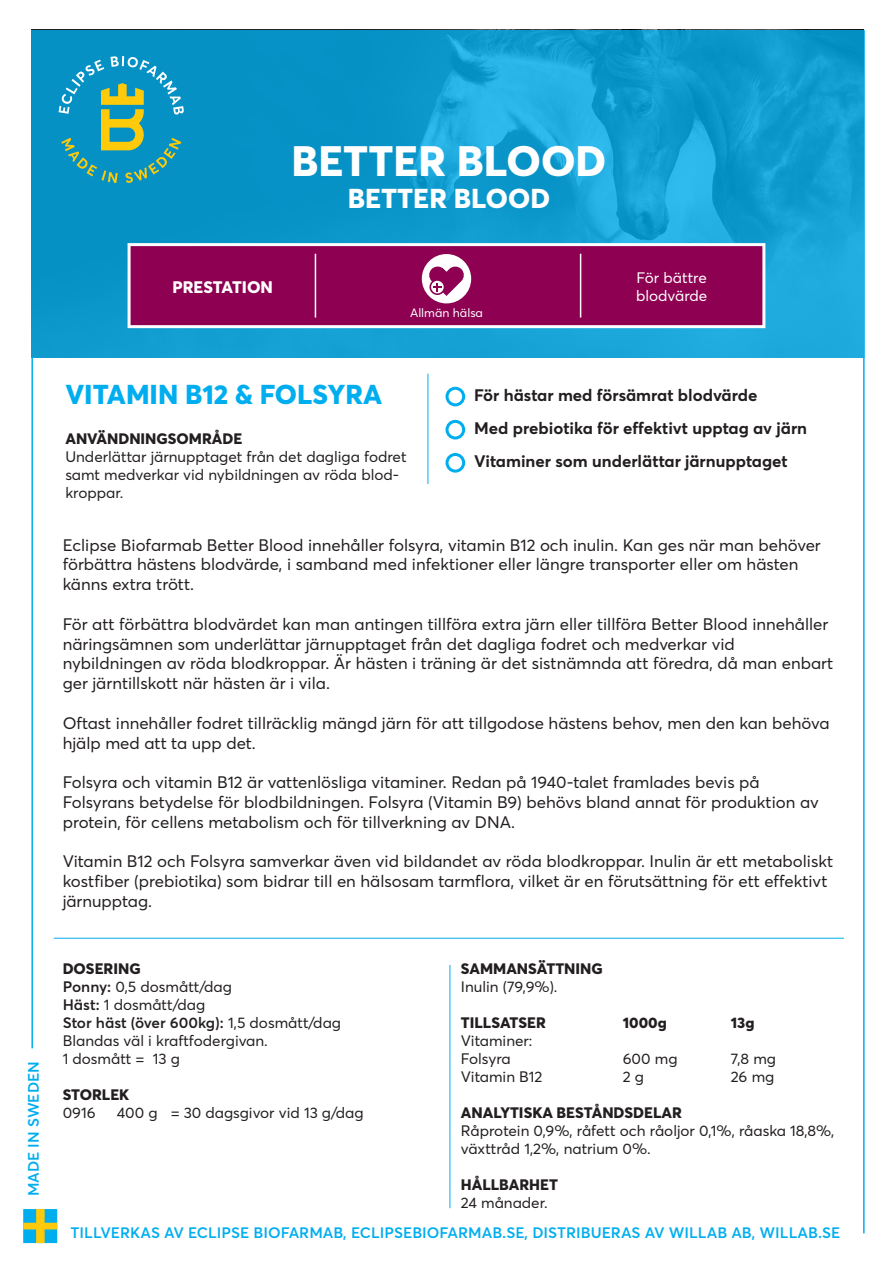
<style>
.page{position:relative;width:893px;height:1263px;background:#fff}
.page>*{position:absolute;margin:0;border:0;box-sizing:border-box;transform-origin:0 0}
.t1{font:800 42px "Averta Std";color:#fff}
.t2{font:800 27px "Averta Std";color:#00aeef}
.t3{font:800 27px "Averta Std";color:#fff}
.t4{font:16.5px/19.8px "Averta Std";color:#231f20}
.t5{font:700 16.5px "Averta Std";color:#231f20}
.t6{font:800 16.5px "Averta Std";color:#fff}
.t7{font:15px/18px "Averta Std";color:#231f20}
.t8{font:600 15px "Averta Std";color:#00aeef}
.t9{font:800 15px "Averta Std";color:#231f20}
.t10{font:15px/18px "Averta Std";color:#fff}
.t11{font:12px "Averta Std";color:#fff}
.s1{font-weight:800}
.s2{font-weight:600}
</style>
<div class="page">
<svg style="left:31px;top:30px;width:834px;height:327px;fill:#0c98cc"></svg>
<div style="left:128px;top:243px;width:637px;height:85px;background:#8d0052;border:3px solid #fff"></div>
<hr style="left:31px;top:357px;width:2px;height:691px;background:#00aeef">
<div style="left:23px;top:1209px;width:34px;height:34px;background:#00aeef;border:2px solid #00aeef"></div>
<div style="left:23px;top:1223px;width:34px;height:6px;background:#feca0a"></div>
<div style="left:36px;top:1209px;width:9px;height:34px;background:#feca0a;border:2px solid #feca0a"></div>
<hr style="left:863px;top:357px;width:2px;height:876px;background:#00aeef">
<hr style="left:54px;top:938px;width:790px;height:1px;background:#00aeef">
<hr style="left:450px;top:965px;width:1px;height:243px;background:#00aeef">
<svg style="left:59px;top:56px;width:125px;height:127px"></svg>
<div style="left:445px;top:387px;width:20px;height:19px;border:3px solid #00aeef;border-radius:50%"></div>
<div style="left:445px;top:420px;width:20px;height:19px;border:3px solid #00aeef;border-radius:50%"></div>
<svg style="left:447px;top:454px;width:17px;height:17px"></svg>
<div style="left:445px;top:453px;width:20px;height:20px;border:3px solid #00aeef;border-radius:50%"></div>
<hr style="left:428px;top:374px;width:1px;height:110px;background:#00aeef">
<hr style="left:315px;top:254px;width:1px;height:63px;background:#fff">
<hr style="left:580px;top:254px;width:1px;height:63px;background:#fff">
<div style="left:422px;top:254px;width:49px;height:49px;background:#fff;border-radius:50%"></div>
<svg style="left:428px;top:266px;width:37px;height:30px"></svg>
<p class="t1" style="left:291px;top:131px;width:316px">BETTER BLOOD</p>
<p class="t3" style="left:348px;top:180px;width:204px">BETTER BLOOD</p>
<p class="t6" style="left:172px;top:275px;width:102px">PRESTATION</p>
<p class="t11" style="left:410px;top:304px;width:74px">Allmän hälsa</p>
<p class="t10" style="left:636px;top:268px;width:73px">För bättre blodvärde</p>
<p class="t8" style="left:23px;top:1196px;width:137px;rotate:-90deg">MADE IN SWEDEN</p>
<p class="t2" style="left:65px;top:375px;width:318px">VITAMIN B12 &amp; FOLSYRA</p>
<p class="t7" style="left:65px;top:429px;width:343px"><span class="s1">ANVÄNDNINGSOMRÅDE<br></span>Underlättar järnupptaget från det dagliga fodret samt medverkar vid nybildningen av röda blod&shy;kroppar.</p>
<p class="t5" style="left:474px;top:384px;width:285px">För hästar med försämrat blodvärde</p>
<p class="t5" style="left:474px;top:417px;width:335px">Med prebiotika för effektivt upptag av järn</p>
<p class="t5" style="left:474px;top:450px;width:315px">Vitaminer som underlättar järnupptaget</p>
<p class="t4" style="left:63px;top:534px;width:760px">Eclipse Biofarmab Better Blood innehåller folsyra, vitamin B12 och inulin. Kan ges när man behöver förbättra hästens blodvärde, i samband med infektioner eller längre transporter eller om hästen känns extra trött.</p>
<p class="t4" style="left:63px;top:613px;width:772px">För att förbättra blodvärdet kan man antingen tillföra extra järn eller tillföra Better Blood innehåller näringsämnen som underlättar järnupptaget från det dagliga fodret och medverkar vid nybildningen av röda blodkroppar. Är hästen i träning är det sistnämnda att föredra, då man enbart ger järntillskott när hästen är i vila.</p>
<p class="t4" style="left:63px;top:712px;width:768px">Oftast innehåller fodret tillräcklig mängd järn för att tillgodose hästens behov, men den kan behöva hjälp med att ta upp det.</p>
<p class="t4" style="left:63px;top:772px;width:758px">Folsyra och vitamin B12 är vattenlösliga vitaminer. Redan på 1940-talet framlades bevis på<br>Folsyrans betydelse för blodbildningen. Folsyra (Vitamin B9) behövs bland annat för produktion av protein, för cellens metabolism och för tillverkning av DNA.</p>
<p class="t4" style="left:63px;top:851px;width:772px">Vitamin B12 och Folsyra samverkar även vid bildandet av röda blodkroppar. Inulin är ett metaboliskt kostfiber (prebiotika) som bidrar till en hälsosam tarmflora, vilket är en förutsättning för ett effektivt järnupptag.</p>
<p class="t7" style="left:63px;top:959px;width:280px"><span class="s1">DOSERING<br></span><span class="s2">Ponny:</span> 0,5 dosmått/dag<br><span class="s2">Häst:</span> 1 dosmått/dag<br><span class="s2">Stor häst (över 600kg):</span> 1,5 dosmått/dag</p>
<p class="t7" style="left:63px;top:1031px;width:207px">Blandas väl i kraftfodergivan.</p>
<p class="t7" style="left:63px;top:1049px;width:119px">1 dosmått = 13 g</p>
<p class="t9" style="left:63px;top:1084px;width:68px">STORLEK</p>
<p class="t7" style="left:63px;top:1103px;width:34px">0916</p>
<p class="t7" style="left:117px;top:1103px;width:248px">400 g = 30 dagsgivor vid 13 g/dag</p>
<p class="t9" style="left:461px;top:958px;width:143px">SAMMANSÄTTNING</p>
<p class="t7" style="left:461px;top:977px;width:98px">Inulin (79,9%).</p>
<p class="t9" style="left:461px;top:1012px;width:87px">TILLSATSER</p>
<p class="t9" style="left:623px;top:1012px;width:46px">1000g</p>
<p class="t9" style="left:731px;top:1012px;width:25px">13g</p>
<p class="t7" style="left:461px;top:1031px;width:73px">Vitaminer:<br>Folsyra</p>
<p class="t7" style="left:623px;top:1049px;width:56px">600 mg</p>
<p class="t7" style="left:731px;top:1049px;width:47px">7,8 mg</p>
<p class="t7" style="left:461px;top:1067px;width:83px">Vitamin B12</p>
<p class="t7" style="left:623px;top:1067px;width:23px">2 g</p>
<p class="t7" style="left:731px;top:1067px;width:45px">26 mg</p>
<p class="t9" style="left:461px;top:1102px;width:223px">ANALYTISKA BESTÅNDSDELAR</p>
<p class="t7" style="left:461px;top:1121px;width:375px">Råprotein 0,9%, råfett och råoljor 0,1%, råaska 18,8%, växttråd 1,2%, natrium 0%.</p>
<p class="t9" style="left:461px;top:1174px;width:99px">HÅLLBARHET</p>
<p class="t7" style="left:461px;top:1193px;width:88px">24 månader.</p>
<p class="t8" style="left:71px;top:1222px;width:771px">TILLVERKAS AV ECLIPSE BIOFARMAB, ECLIPSEBIOFARMAB.SE, DISTRIBUERAS AV WILLAB AB, WILLAB.SE</p>
</div>
